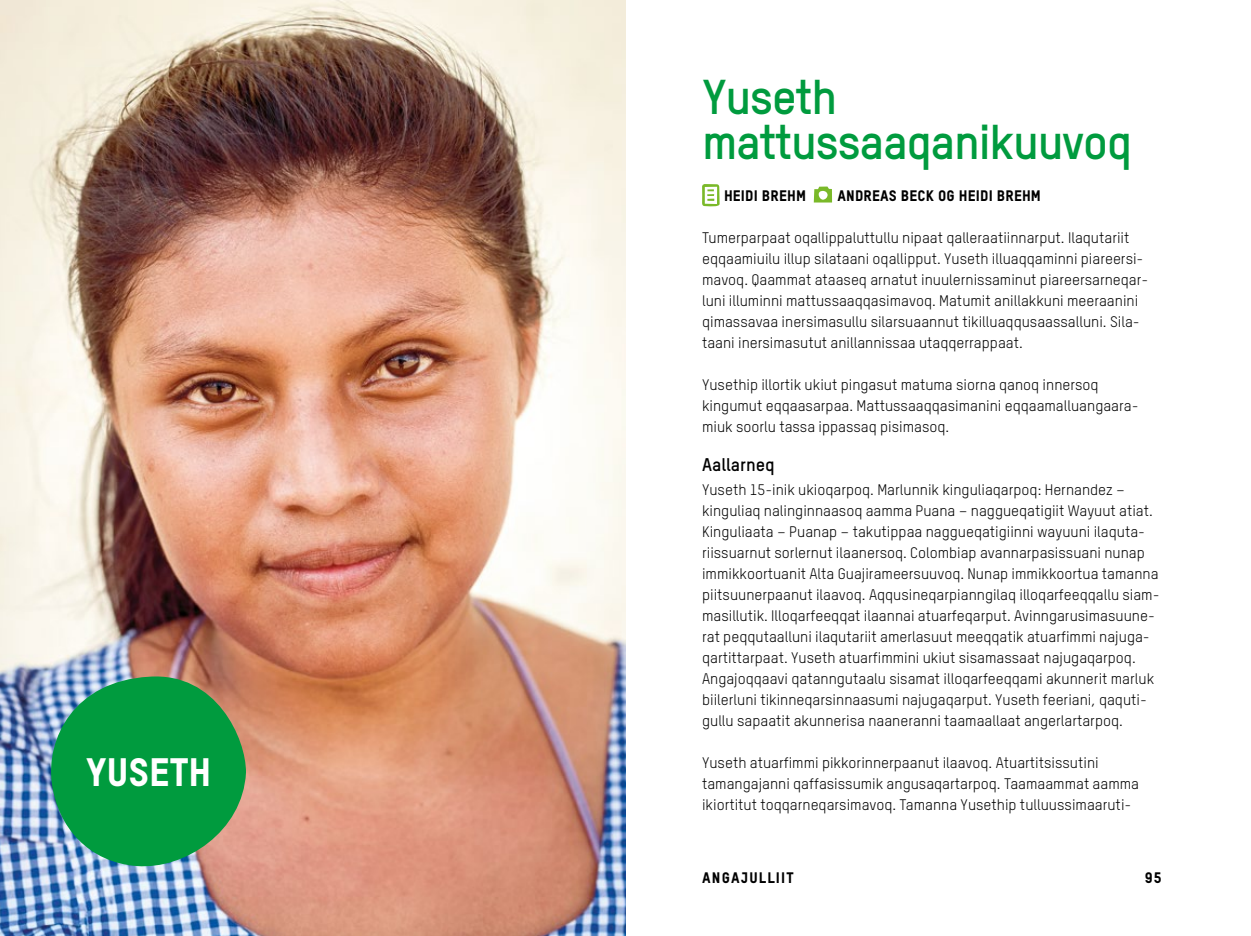
<style>
.page{position:relative;width:1251px;height:936px;background:#fff}
.page>*{position:absolute;margin:0;border:0;box-sizing:border-box;transform-origin:0 0}
.t1{font:700 48px/45px "Oxfam TSTARPRO";letter-spacing:-.03em;color:#009b3e}
.t2{font:39px "Oxfam TSTARPRO Headline";color:#fff}
.t3{font:700 18px "Oxfam TSTARPRO";color:#000}
.t4{font:15px/21px "Oxfam TSTARPRO";color:#000}
.t5{font:15px "Oxfam TSTARPRO Headline";letter-spacing:.01em;color:#000}
.t6{font:15px "Oxfam TSTARPRO Headline";letter-spacing:.08em;color:#000}
</style>
<div class="page">
<img style="left:0;top:0;width:625px;height:935px">
<svg style="left:46px;top:671px;width:200px;height:198px;background:#2e9b5b"></svg>
<svg style="left:813px;top:186px;width:18px;height:16px"></svg>
<svg style="left:702px;top:184px;width:17px;height:22px"></svg>
<h2 class="t2" style="left:86px;top:742px;width:127px">yUseth</h2>
<h1 class="t1" style="left:702px;top:70px;width:432px">Yuseth mattussaaqanikuuvoq</h1>
<p class="t5" style="left:723px;top:184px;width:84px">HEIDI BREHM</p>
<p class="t5" style="left:837px;top:184px;width:205px">ANDREAS BECK OG HEIDI BREHM</p>
<p class="t4" style="left:702px;top:226px;width:447px">Tumerparpaat oqallippaluttullu nipaat qalleraatiinnarput. Ilaqutariit eqqaamiuilu illup silataani oqallipput. Yuseth illuaqqaminni piareersi&shy;mavoq. Qaammat ataaseq arnatut inuulernissaminut piareersarneqar&shy;luni illuminni mattussaaqqasimavoq. Matumit anillakkuni meeraanini qimassavaa inersimasullu silarsuaannut tikilluaqqusaassalluni. Sila&shy;taani inersimasutut anillannissaa utaqqerrappaat.</p>
<p class="t4" style="left:702px;top:373px;width:438px">Yusethip illortik ukiut pingasut matuma siorna qanoq innersoq kingumut eqqaasarpaa. Mattussaaqqasimanini eqqaamalluangaara&shy;miuk soorlu tassa ippassaq pisimasoq.</p>
<p class="t3" style="left:702px;top:451px;width:74px">Aallarneq</p>
<p class="t4" style="left:702px;top:478px;width:459px">Yuseth 15-inik ukioqarpoq. Marlunnik kinguliaqarpoq: Hernandez – kinguliaq nalinginnaasoq aamma Puana – naggueqatigiit Wayuut atiat.<br>Kinguliaata – Puanap – takutippaa naggueqatigiinni wayuuni ilaquta&shy;riissuarnut sorlernut ilaanersoq. Colombiap avannarpasissuani nunap immikkoortuanit Alta Guajirameersuuvoq. Nunap immikkoortua tamanna piitsuunerpaanut ilaavoq. Aqqusineqarpianngilaq illoqarfeeqqallu siam&shy;masillutik. Illoqarfeeqqat ilaannai atuarfeqarput. Avinngarusimasuune&shy;rat peqqutaalluni ilaqutariit amerlasuut meeqqatik atuarfimmi najuga&shy;qartittarpaat. Yuseth atuarfimmini ukiut sisamassaat najugaqarpoq.<br>Angajoqqaavi qatanngutaalu sisamat illoqarfeeqqami akunnerit marluk biilerluni tikinneqarsinnaasumi najugaqarput. Yuseth feeriani, qaquti&shy;gullu sapaatit akunnerisa naaneranni taamaallaat angerlartarpoq.</p>
<p class="t4" style="left:702px;top:751px;width:438px">Yuseth atuarfimmi pikkorinnerpaanut ilaavoq. Atuartitsissutini tamangajanni qaffasissumik angusaqartarpoq. Taamaammat aamma ikiortitut toqqarneqarsimavoq. Tamanna Yusethip tulluussimaaruti-</p>
<p class="t6" style="left:702px;top:866px;width:93px">ANGAJULLIIT</p>
<p class="t5" style="left:1144px;top:866px;width:18px">95</p>
</div>
